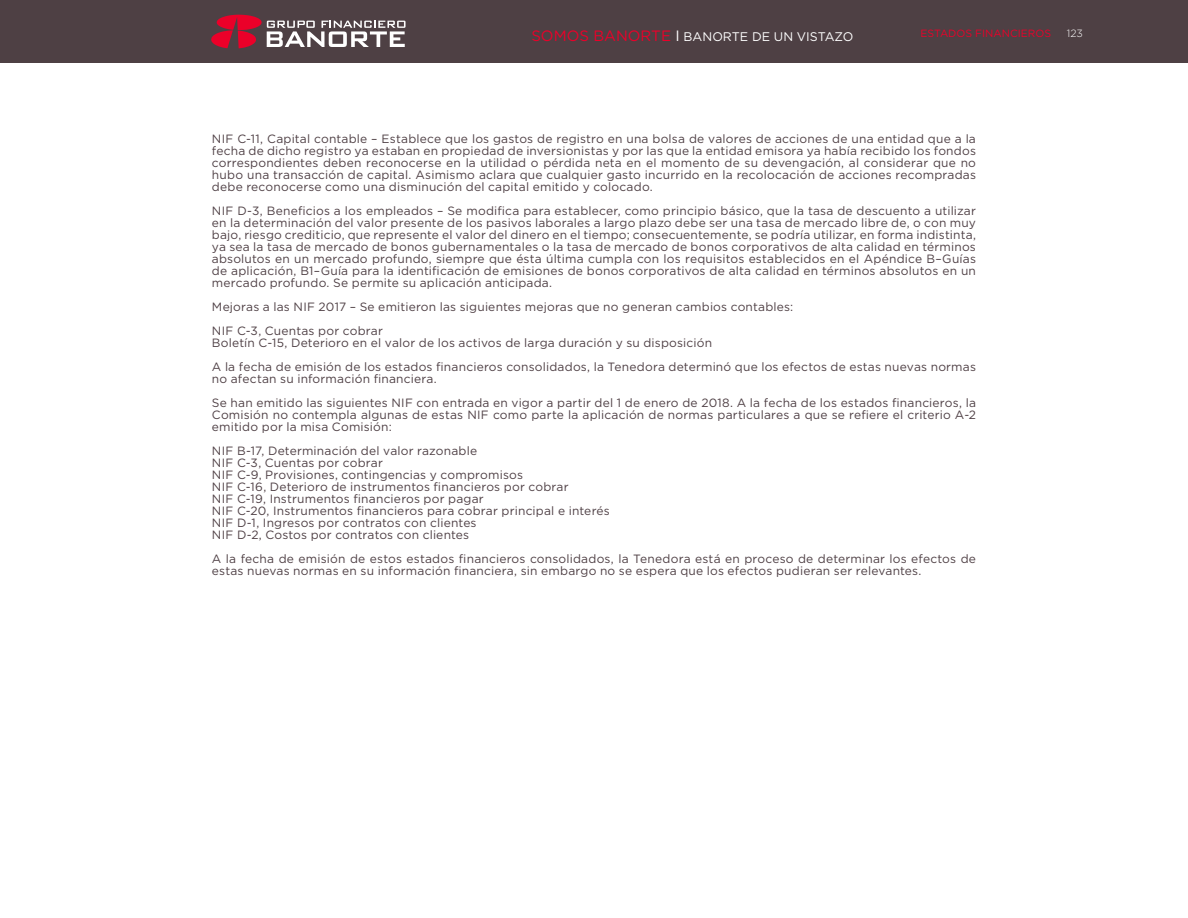
<style>
.page{position:relative;width:1188px;height:918px;background:#fff}
.page>*{position:absolute;margin:0;border:0;box-sizing:border-box;transform-origin:0 0}
.t1{font:12.45px "Gotham";color:#fff}
.t2{font:12px/12px "Gotham";letter-spacing:.015em;color:#4f4045}
.t3{font:10.5px "Gotham";color:#eb0029}
.t4{font:300 10.5px "Gotham";color:#fff}
.s1{font-size:15px;color:#eb0029}
.s2{font-size:15px}
</style>
<div class="page">
<div style="left:0;top:0;width:1188px;height:63px;background:#4e4044"></div>
<svg style="left:211px;top:15px;width:195px;height:33px"></svg>
<p class="t1" style="left:531px;top:29px;width:323px"><span class="s1">SOMOS BANORTE</span> <span class="s2">I</span> BANORTE DE UN VISTAZO</p>
<p class="t3" style="left:921px;top:27px;width:132px">ESTADOS FINANCIEROS</p>
<p class="t4" style="left:1067px;top:27px;width:18px">123</p>
<p class="t2" style="left:212px;top:133px;width:766px;text-align:justify">NIF C-11, Capital contable – Establece que los gastos de registro en una bolsa de valores de acciones de una entidad que a la fecha de dicho registro ya estaban en propiedad de inversionistas y por las que la entidad emisora ya había recibido los fondos correspondientes deben reconocerse en la utilidad o pérdida neta en el momento de su devengación, al considerar que no hubo una transacción de capital. Asimismo aclara que cualquier gasto incurrido en la recolocación de acciones recompradas debe reconocerse como una disminución del capital emitido y colocado.</p>
<p class="t2" style="left:212px;top:205px;width:766px;text-align:justify">NIF D-3, Beneficios a los empleados – Se modifica para establecer, como principio básico, que la tasa de descuento a utilizar en la determinación del valor presente de los pasivos laborales a largo plazo debe ser una tasa de mercado libre de, o con muy bajo, riesgo crediticio, que represente el valor del dinero en el tiempo; consecuentemente, se podría utilizar, en forma indistinta, ya sea la tasa de mercado de bonos gubernamentales o la tasa de mercado de bonos corporativos de alta calidad en términos absolutos en un mercado profundo, siempre que ésta última cumpla con los requisitos establecidos en el Apéndice B–Guías de aplicación, B1–Guía para la identificación de emisiones de bonos corporativos de alta calidad en términos absolutos en un mercado profundo. Se permite su aplicación anticipada.</p>
<p class="t2" style="left:212px;top:295px;width:583px;line-height:24px">Mejoras a las NIF 2017 – Se emitieron las siguientes mejoras que no generan cambios contables:<br>NIF C-3, Cuentas por cobrar</p>
<p class="t2" style="left:212px;top:331px;width:766px;line-height:24px">Boletín C-15, Deterioro en el valor de los activos de larga duración y su disposición<br>A la fecha de emisión de los estados financieros consolidados, la Tenedora determinó que los efectos de estas nuevas normas</p>
<p class="t2" style="left:212px;top:367px;width:765px;line-height:24px">no afectan su información financiera.<br>Se han emitido las siguientes NIF con entrada en vigor a partir del 1 de enero de 2018. A la fecha de los estados financieros, la</p>
<p class="t2" style="left:212px;top:409px;width:766px">Comisión no contempla algunas de estas NIF como parte la aplicación de normas particulares a que se refiere el criterio A-2 emitido por la misa Comisión:</p>
<p class="t2" style="left:212px;top:445px;width:399px">NIF B-17, Determinación del valor razonable<br>NIF C-3, Cuentas por cobrar<br>NIF C-9, Provisiones, contingencias y compromisos<br>NIF C-16, Deterioro de instrumentos financieros por cobrar<br>NIF C-19, Instrumentos financieros por pagar<br>NIF C-20, Instrumentos financieros para cobrar principal e interés NIF D-1, Ingresos por contratos con clientes<br>NIF D-2, Costos por contratos con clientes</p>
<p class="t2" style="left:212px;top:553px;width:766px">A la fecha de emisión de estos estados financieros consolidados, la Tenedora está en proceso de determinar los efectos de estas nuevas normas en su información financiera, sin embargo no se espera que los efectos pudieran ser relevantes.</p>
</div>
